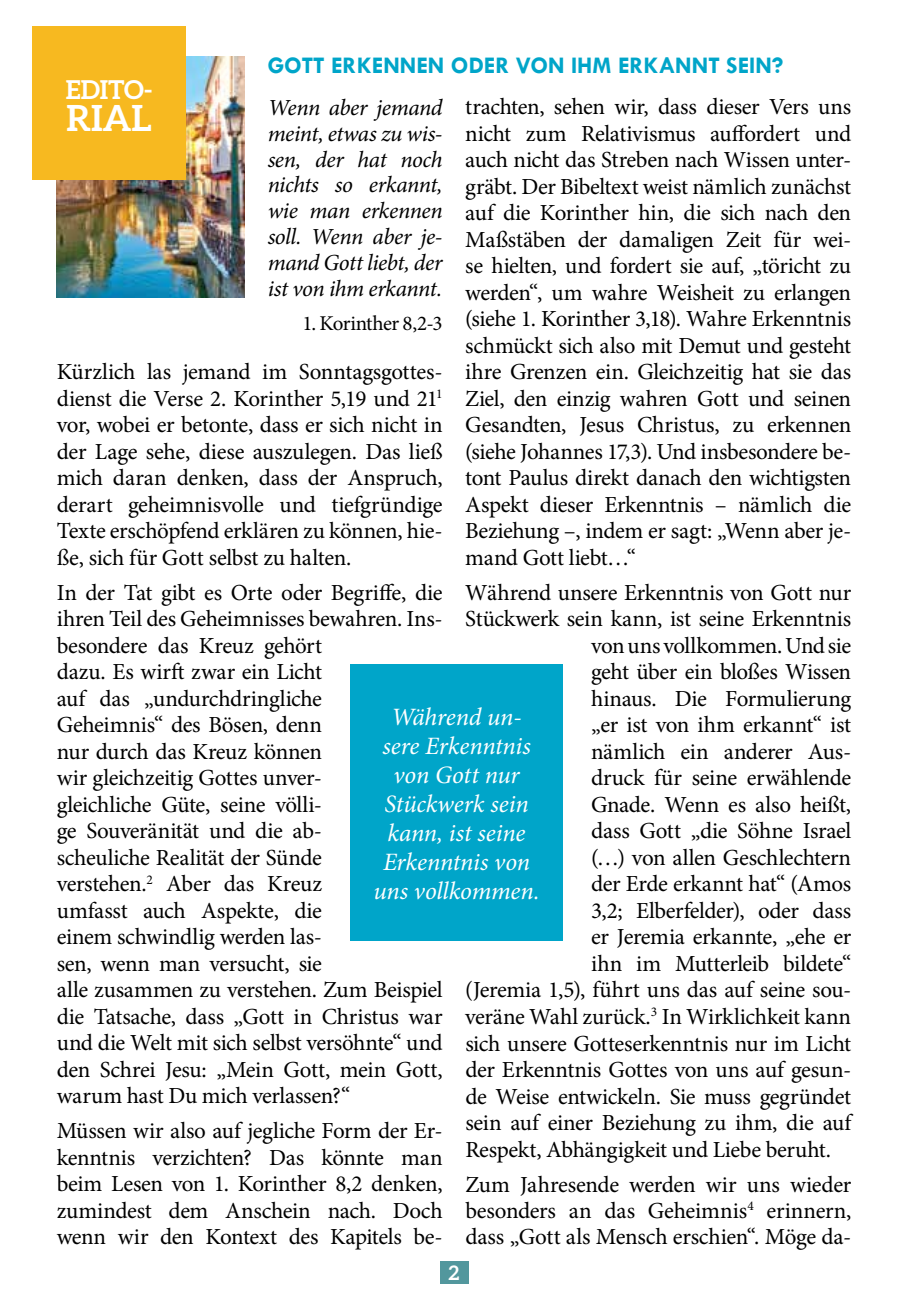
<style>
.page{position:relative;width:908px;height:1304px;background:#fff}
.page>*{position:absolute;margin:0;border:0;box-sizing:border-box;transform-origin:0 0}
.t1{font:700 36px "Aleo";color:#fff}
.t2{font:700 26px "Aleo";letter-spacing:-.01em;color:#fff}
.t3{font:italic 25px/29px "Minion Pro";letter-spacing:-.01em;color:#fff;text-align:center}
.t4{font:700 24px "Tw Cen";color:#00a5c9}
.t5{font:23px/26.4px "Minion Pro";letter-spacing:-.015em;color:#000;text-align:justify}
.t6{font:italic 23px/26px "Minion Pro";letter-spacing:-.02em;color:#000;text-align:justify}
.t7{font:21px "Minion Pro";letter-spacing:-.035em;color:#000}
.t8{font:700 20px "Aleo";color:#fff}
</style>
<div class="page">
<div style="left:440px;top:1261px;width:28px;height:23px;background:#52979d"></div>
<div style="left:350px;top:665px;width:212px;height:276px;background:#00a5c9"></div>
<img style="left:57px;top:57px;width:188px;height:241px">
<div style="left:33px;top:27px;width:153px;height:153px;background:#f7b920"></div>
<p class="t4" style="left:267px;top:51px;width:517px">GOTT ERKENNEN ODER VON IHM ERKANNT SEIN?</p>
<p class="t6" style="left:267px;top:94px;width:176px">Wenn aber jemand meint, etwas zu wis&shy;sen, der hat noch nichts so erkannt, wie man erkennen soll. Wenn aber je&shy;mand Gott liebt, der ist von ihm erkannt.</p>
<p class="t7" style="left:302px;top:309px;width:142px">1. Korinther 8,2-3</p>
<p class="t5" style="left:57px;top:359px;width:387px">Kürzlich las jemand im Sonntagsgottes&shy;dienst die Verse 2. Korinther 5,19 und 21<sup>1 </sup>vor, wobei er betonte, dass er sich nicht in der Lage sehe, diese auszulegen. Das ließ mich daran denken, dass der Anspruch, derart geheimnisvolle und tiefgründige Texte erschöpfend erklären zu können, hie&shy;ße, sich für Gott selbst zu halten.</p>
<p class="t5" style="left:57px;top:579px;width:387px;text-align:left">In der Tat gibt es Orte oder Begriffe, die ihren Teil des Geheimnisses bewahren. Ins&shy;besondere das Kreuz gehört<br>dazu. Es wirft zwar ein Licht<br>auf das „undurchdringliche<br>Geheimnis“ des Bösen, denn<br>nur durch das Kreuz können<br>wir gleichzeitig Gottes unver-<br>gleichliche Güte, seine völli-<br>ge Souveränität und die ab-<br>scheuliche Realität der Sünde<br>verstehen.<sup>2</sup> Aber das Kreuz<br>umfasst auch Aspekte, die<br>einem schwindlig werden las-<br>sen, wenn man versucht, sie<br>alle zusammen zu verstehen. Zum Beispiel die Tatsache, dass „Gott in Christus war und die Welt mit sich selbst versöhnte“ und den Schrei Jesu: „Mein Gott, mein Gott, warum hast Du mich verlassen?“</p>
<p class="t5" style="left:57px;top:1118px;width:387px">Müssen wir also auf jegliche Form der Er&shy;kenntnis verzichten? Das könnte man beim Lesen von 1. Korinther 8,2 denken, zumindest dem Anschein nach. Doch wenn wir den Kontext des Kapitels be-</p>
<p class="t2" style="left:66px;top:75px;width:88px">EDITO-</p>
<h1 class="t1" style="left:66px;top:98px;width:87px">RIAL</h1>
<p class="t5" style="left:465px;top:94px;width:387px">trachten, sehen wir, dass dieser Vers uns nicht zum Relativismus auffordert und auch nicht das Streben nach Wissen unter&shy;gräbt. Der Bibeltext weist nämlich zunächst auf die Korinther hin, die sich nach den Maßstäben der damaligen Zeit für wei&shy;se hielten, und fordert sie auf, „töricht zu werden“, um wahre Weisheit zu erlangen (siehe 1. Korinther 3,18). Wahre Erkenntnis schmückt sich also mit Demut und gesteht ihre Grenzen ein. Gleichzeitig hat sie das Ziel, den einzig wahren Gott und seinen Gesandten, Jesus Christus, zu erkennen (siehe Johannes 17,3). Und insbesondere be&shy;tont Paulus direkt danach den wichtigsten Aspekt dieser Erkenntnis – nämlich die Beziehung –, indem er sagt: „Wenn aber je&shy;mand Gott liebt…“</p>
<p class="t5" style="left:465px;top:579px;width:387px">Während unsere Erkenntnis von Gott nur</p>
<p class="t5" style="left:465px;top:606px;width:387px">Stückwerk sein kann, ist seine Erkenntnis</p>
<p class="t5" style="left:591px;top:632px;width:261px">von uns vollkommen. Und sie</p>
<p class="t5" style="left:591px;top:659px;width:261px">geht über ein bloßes Wissen</p>
<p class="t5" style="left:591px;top:685px;width:261px">hinaus. Die Formulierung</p>
<p class="t5" style="left:591px;top:712px;width:261px">„er ist von ihm erkannt“ ist</p>
<p class="t5" style="left:591px;top:738px;width:259px">nämlich ein anderer Aus-</p>
<p class="t5" style="left:591px;top:765px;width:261px">druck für seine erwählende</p>
<p class="t5" style="left:591px;top:791px;width:261px">Gnade. Wenn es also heißt,</p>
<p class="t5" style="left:591px;top:818px;width:261px">dass Gott „die Söhne Israel</p>
<p class="t5" style="left:591px;top:844px;width:261px">(…) von allen Geschlechtern</p>
<p class="t5" style="left:591px;top:871px;width:261px">der Erde erkannt hat“ (Amos</p>
<p class="t5" style="left:591px;top:897px;width:261px">3,2; Elberfelder), oder dass</p>
<p class="t5" style="left:591px;top:924px;width:261px">er Jeremia erkannte, „ehe er</p>
<p class="t5" style="left:591px;top:950px;width:261px">ihn im Mutterleib bildete“</p>
<p class="t5" style="left:465px;top:977px;width:387px">(Jeremia 1,5), führt uns das auf seine sou-</p>
<p class="t5" style="left:465px;top:1004px;width:387px">veräne Wahl zurück.<sup>3</sup> In Wirklichkeit kann</p>
<p class="t5" style="left:465px;top:1030px;width:387px">sich unsere Gotteserkenntnis nur im Licht</p>
<p class="t5" style="left:465px;top:1057px;width:387px">der Erkenntnis Gottes von uns auf gesun-</p>
<p class="t5" style="left:465px;top:1083px;width:387px">de Weise entwickeln. Sie muss gegründet</p>
<p class="t5" style="left:465px;top:1110px;width:387px">sein auf einer Beziehung zu ihm, die auf</p>
<p class="t5" style="left:465px;top:1136px;width:367px">Respekt, Abhängigkeit und Liebe beruht.</p>
<p class="t5" style="left:465px;top:1171px;width:387px">Zum Jahresende werden wir uns wieder besonders an das Geheimnis<sup>4</sup> erinnern, dass „Gott als Mensch erschien“. Möge da-</p>
<p class="t3" style="left:373px;top:702px;width:168px">Während un&shy;sere Erkenntnis von Gott nur<br>Stückwerk sein kann, ist seine<br>Erkenntnis von uns vollkommen.</p>
<p class="t8" style="left:448px;top:1261px;width:12px">2</p>
</div>
